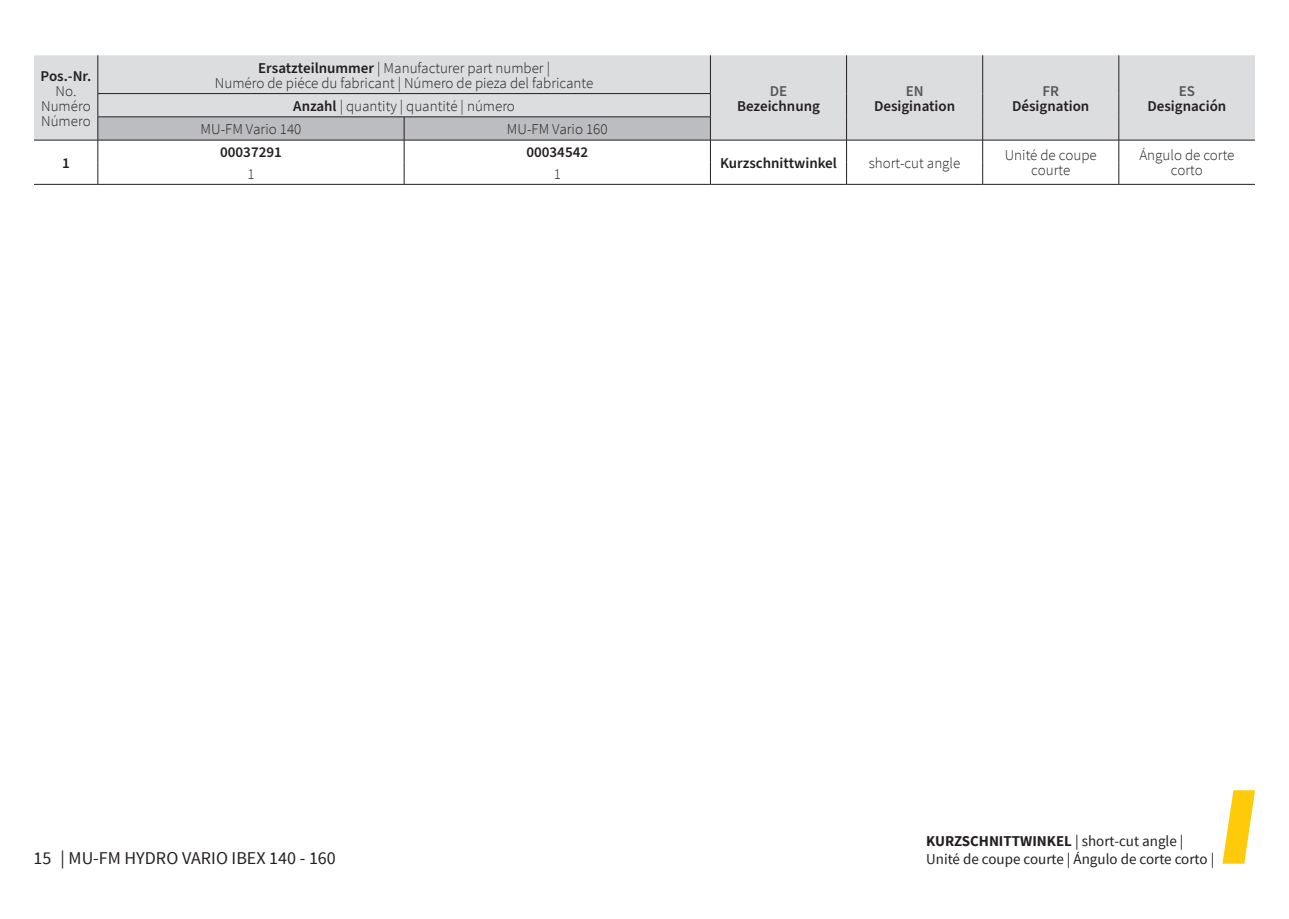
<style>
.page{position:relative;width:1289px;height:919px;background:#fff}
.page>*{position:absolute;margin:0;border:0;box-sizing:border-box;transform-origin:0 0}
.t1{font:18px "Source Sans Pro";color:#231f20}
.t2{font:300 15px/15px "Source Sans Pro";color:#231f20;text-align:center}
.t3{font:600 15px "Source Sans Pro";color:#231f20}
.t4{font:15px/18px "Source Sans Pro";color:#231f20}
.t5{font:600 15px "Source Sans Pro";color:#57585a}
.s1{font-weight:600}
.s2{font-weight:700}
</style>
<div class="page">
<svg style="left:1222px;top:790px;width:32px;height:73px"></svg>
<div style="left:34px;top:55px;width:1220px;height:85px;background:#dcdddf"></div>
<hr style="left:34px;top:184px;width:64px;height:1px;background:#231f20">
<hr style="left:846px;top:184px;width:136px;height:1px;background:#231f20">
<hr style="left:982px;top:184px;width:136px;height:1px;background:#231f20">
<hr style="left:1118px;top:184px;width:136px;height:1px;background:#231f20">
<hr style="left:98px;top:184px;width:306px;height:1px;background:#231f20">
<hr style="left:98px;top:93px;width:306px;height:1px;background:#231f20">
<hr style="left:404px;top:93px;width:306px;height:1px;background:#231f20">
<hr style="left:404px;top:184px;width:306px;height:1px;background:#231f20">
<hr style="left:710px;top:184px;width:136px;height:1px;background:#231f20">
<hr style="left:98px;top:55px;width:1px;height:38px;background:#231f20">
<hr style="left:34px;top:140px;width:64px;height:1px;background:#231f20">
<hr style="left:710px;top:55px;width:1px;height:38px;background:#231f20">
<hr style="left:846px;top:55px;width:1px;height:39px;background:#231f20">
<svg style="left:846px;top:94px;width:1px;height:90px"></svg>
<hr style="left:982px;top:55px;width:1px;height:39px;background:#231f20">
<hr style="left:1118px;top:55px;width:1px;height:39px;background:#231f20">
<svg style="left:982px;top:94px;width:1px;height:90px"></svg>
<svg style="left:1118px;top:94px;width:1px;height:90px"></svg>
<hr style="left:710px;top:140px;width:136px;height:1px;background:#231f20">
<hr style="left:846px;top:140px;width:136px;height:1px;background:#231f20">
<hr style="left:982px;top:140px;width:136px;height:1px;background:#231f20">
<hr style="left:1118px;top:140px;width:136px;height:1px;background:#231f20">
<svg style="left:98px;top:94px;width:613px;height:90px"></svg>
<p class="t3" style="left:41px;top:66px;width:52px">Pos.-Nr.</p>
<p class="t2" style="left:41px;top:83px;width:51px">No.<br>Numéro<br>Número</p>
<p class="t3" style="left:62px;top:153px;width:9px">1</p>
<p class="t2" style="left:215px;top:60px;width:380px"><span class="s1">Ersatzteilnummer</span> | Manufacturer part number |<br>Numéro de piéce du fabricant | Número de pieza del fabricante</p>
<p class="t5" style="left:1178px;top:81px;width:18px">ES</p>
<p class="t5" style="left:769px;top:81px;width:19px">DE</p>
<p class="t3" style="left:737px;top:96px;width:84px">Bezeichnung</p>
<p class="t5" style="left:905px;top:81px;width:19px">EN</p>
<p class="t3" style="left:874px;top:96px;width:83px">Desigination</p>
<p class="t5" style="left:1042px;top:81px;width:18px">FR</p>
<p class="t3" style="left:1012px;top:96px;width:79px">Désignation</p>
<p class="t2" style="left:293px;top:98px;width:223px"><span class="s1">Anzahl</span> | quantity | quantité | número</p>
<p class="t3" style="left:1147px;top:96px;width:80px">Designación</p>
<p class="t2" style="left:201px;top:122px;width:102px">MU-FM Vario 140</p>
<p class="t2" style="left:507px;top:122px;width:102px">MU-FM Vario 160</p>
<p class="t3" style="left:220px;top:142px;width:63px">00037291</p>
<p class="t3" style="left:526px;top:142px;width:63px">00034542</p>
<p class="t3" style="left:720px;top:153px;width:118px">Kurzschnittwinkel</p>
<p class="t2" style="left:868px;top:155px;width:93px">short-cut angle</p>
<p class="t2" style="left:1004px;top:148px;width:93px">Unité de coupe courte</p>
<p class="t2" style="left:1139px;top:148px;width:97px">Ángulo de corte</p>
<p class="t2" style="left:247px;top:166px;width:9px">1</p>
<p class="t2" style="left:553px;top:166px;width:9px">1</p>
<p class="t2" style="left:1170px;top:163px;width:33px">corto</p>
<p class="t1" style="left:33px;top:846px;width:304px">15 | MU-FM HYDRO VARIO IBEX 140 - 160</p>
<p class="t4" style="left:926px;top:831px;width:290px"><span class="s2">KURZSCHNITTWINKEL</span> | short-cut angle |<br>Unité de coupe courte | Ángulo de corte corto |</p>
</div>
